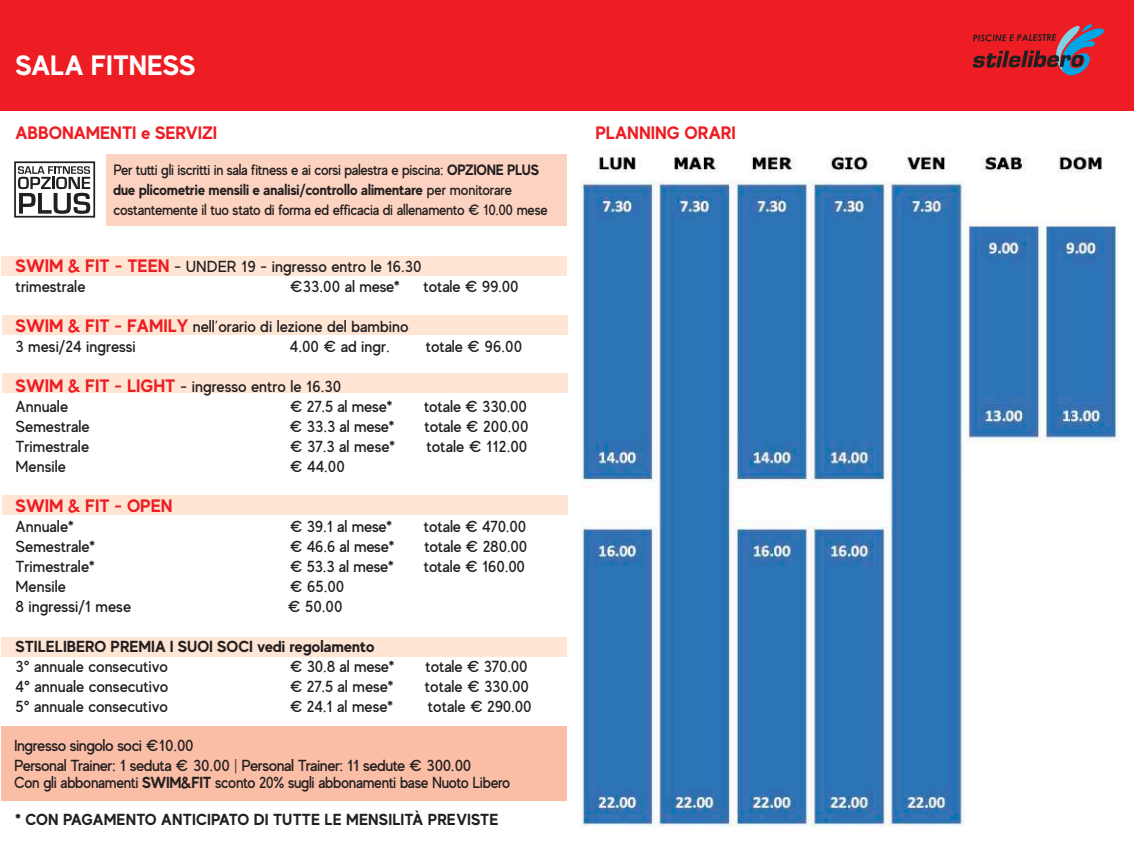
<style>
.page{position:relative;width:1134px;height:851px;background:#fff}
.page>*{position:absolute;margin:0;border:0;box-sizing:border-box;transform-origin:0 0}
.t1{font:700 28px "MADE Evolve Sans";color:#fff}
.t2{font:700 18px "MADE Evolve Sans";color:#ee1d23}
.t3{font:500 16px/20px "MADE Evolve Sans";color:#231f20}
.t4{font:700 16px "MADE Evolve Sans";color:#231f20}
.t5{font:500 16px/20px "MADE Evolve Sans";letter-spacing:-.025em;color:#231f20}
.t6{font:500 16px "MADE Evolve Sans";letter-spacing:-.02em;color:#231f20;scale:.95 1}
.t7{font:500 15px/20px "MADE Evolve Sans";letter-spacing:-.02em;color:#231f20;scale:.95 1}
.s1{font-weight:700}
.s2{font-weight:700;font-size:18px;color:#ee1d23}
.s3{font-weight:300}
</style>
<div class="page">
<div style="left:1px;top:726px;width:566px;height:74px;background:#fabda6"></div>
<div style="left:106px;top:154px;width:461px;height:72px;background:#fcd2c0"></div>
<div style="left:1px;top:256px;width:566px;height:20px;background:#fee5d4"></div>
<div style="left:1px;top:637px;width:566px;height:20px;background:#fee5d4"></div>
<img style="left:581px;top:155px;width:538px;height:671px">
<div style="left:2px;top:315px;width:566px;height:20px;background:#fee5d4"></div>
<div style="left:2px;top:372px;width:566px;height:20px;background:#fee5d4"></div>
<div style="left:2px;top:495px;width:566px;height:20px;background:#fee5d4"></div>
<div style="left:0;top:0;width:1134px;height:111px;background:#ee1d23"></div>
<svg style="left:972px;top:24px;width:132px;height:52px"></svg>
<svg style="left:18px;top:166px;width:72px;height:48px"></svg>
<div style="left:14px;top:161px;width:81px;height:56px;border:2px solid #231f20"></div>
<h1 class="t1" style="left:16px;top:47px;width:181px">SALA FITNESS</h1>
<p class="t2" style="left:16px;top:121px;width:203px">ABBONAMENTI e SERVIZI</p>
<p class="t2" style="left:595px;top:121px;width:142px">PLANNING ORARI</p>
<p class="t7" style="left:113px;top:159px;width:459px">Per tutti gli iscritti in sala fitness e ai corsi palestra e piscina: <span class="s1">OPZIONE PLUS due plicometrie mensili e analisi/controllo alimentare</span> per monitorare costantemente il tuo stato di forma ed efficacia di allenamento € 10.00 mese</p>
<p class="t3" style="left:16px;top:255px;width:407px"><span class="s2">SWIM &amp; FIT - TEEN</span> - UNDER 19 - ingresso entro le 16.30 trimestrale</p>
<p class="t3" style="left:290px;top:275px;width:111px">€33.00 al mese*</p>
<p class="t3" style="left:423px;top:275px;width:97px">totale € 99.00</p>
<p class="t3" style="left:16px;top:315px;width:394px"><span class="s2">SWIM &amp; FIT - FAMILY</span> nell’orario di lezione del bambino<br>3 mesi/24 ingressi</p>
<p class="t3" style="left:290px;top:335px;width:101px">4.00 € ad ingr.</p>
<p class="t3" style="left:426px;top:335px;width:98px">totale € 96.00</p>
<p class="t3" style="left:16px;top:375px;width:327px"><span class="s2">SWIM &amp; FIT - LIGHT</span> - ingresso entro le 16.30<br>Annuale</p>
<p class="t3" style="left:290px;top:395px;width:104px">€ 27.5 al mese*</p>
<p class="t3" style="left:424px;top:395px;width:105px">totale € 330.00</p>
<p class="t3" style="left:16px;top:415px;width:76px">Semestrale</p>
<p class="t3" style="left:290px;top:415px;width:106px">€ 33.3 al mese*</p>
<p class="t3" style="left:424px;top:415px;width:105px">totale € 200.00</p>
<p class="t3" style="left:16px;top:435px;width:75px">Trimestrale</p>
<p class="t3" style="left:290px;top:435px;width:107px">€ 37.3 al mese*</p>
<p class="t3" style="left:426px;top:435px;width:102px">totale € 112.00</p>
<p class="t3" style="left:16px;top:455px;width:52px">Mensile</p>
<p class="t3" style="left:290px;top:455px;width:57px">€ 44.00</p>
<p class="t2" style="left:16px;top:494px;width:159px">SWIM &amp; FIT - OPEN</p>
<p class="t3" style="left:16px;top:515px;width:60px">Annuale*</p>
<p class="t3" style="left:290px;top:515px;width:104px">€ 39.1 al mese*</p>
<p class="t3" style="left:424px;top:515px;width:104px">totale € 470.00</p>
<p class="t3" style="left:16px;top:535px;width:81px">Semestrale*</p>
<p class="t3" style="left:290px;top:535px;width:106px">€ 46.6 al mese*</p>
<p class="t3" style="left:424px;top:535px;width:104px">totale € 280.00</p>
<p class="t3" style="left:16px;top:555px;width:81px">Trimestrale*</p>
<p class="t3" style="left:290px;top:555px;width:105px">€ 53.3 al mese*</p>
<p class="t3" style="left:424px;top:555px;width:103px">totale € 160.00</p>
<p class="t3" style="left:16px;top:575px;width:52px">Mensile</p>
<p class="t3" style="left:290px;top:575px;width:56px">€ 65.00</p>
<p class="t3" style="left:16px;top:595px;width:117px">8 ingressi/1 mese</p>
<p class="t3" style="left:288px;top:595px;width:56px">€ 50.00</p>
<p class="t4" style="left:16px;top:636px;width:361px">STILELIBERO PREMIA I SUOI SOCI vedi regolamento</p>
<p class="t3" style="left:16px;top:655px;width:154px">3° annuale consecutivo</p>
<p class="t3" style="left:290px;top:655px;width:106px">€ 30.8 al mese*</p>
<p class="t3" style="left:426px;top:655px;width:104px">totale € 370.00</p>
<p class="t3" style="left:16px;top:675px;width:154px">4° annuale consecutivo</p>
<p class="t3" style="left:290px;top:675px;width:105px">€ 27.5 al mese*</p>
<p class="t3" style="left:425px;top:675px;width:106px">totale € 330.00</p>
<p class="t3" style="left:16px;top:695px;width:154px">5° annuale consecutivo</p>
<p class="t3" style="left:290px;top:695px;width:105px">€ 24.1 al mese*</p>
<p class="t3" style="left:428px;top:695px;width:105px">totale € 290.00</p>
<p class="t5" style="left:14px;top:734px;width:459px">Ingresso singolo soci €10.00<br>Personal Trainer: 1 seduta € 30.00 <span class="s3">|</span> Personal Trainer: 11 sedute € 300.00</p>
<p class="t6" style="left:14px;top:772px;width:524px">Con gli abbonamenti <span class="s1">SWIM&amp;FIT</span> sconto 20% sugli abbonamenti base Nuoto Libero</p>
<p class="t4" style="left:16px;top:808px;width:484px">* CON PAGAMENTO ANTICIPATO DI TUTTE LE MENSILITÀ PREVISTE</p>
</div>
